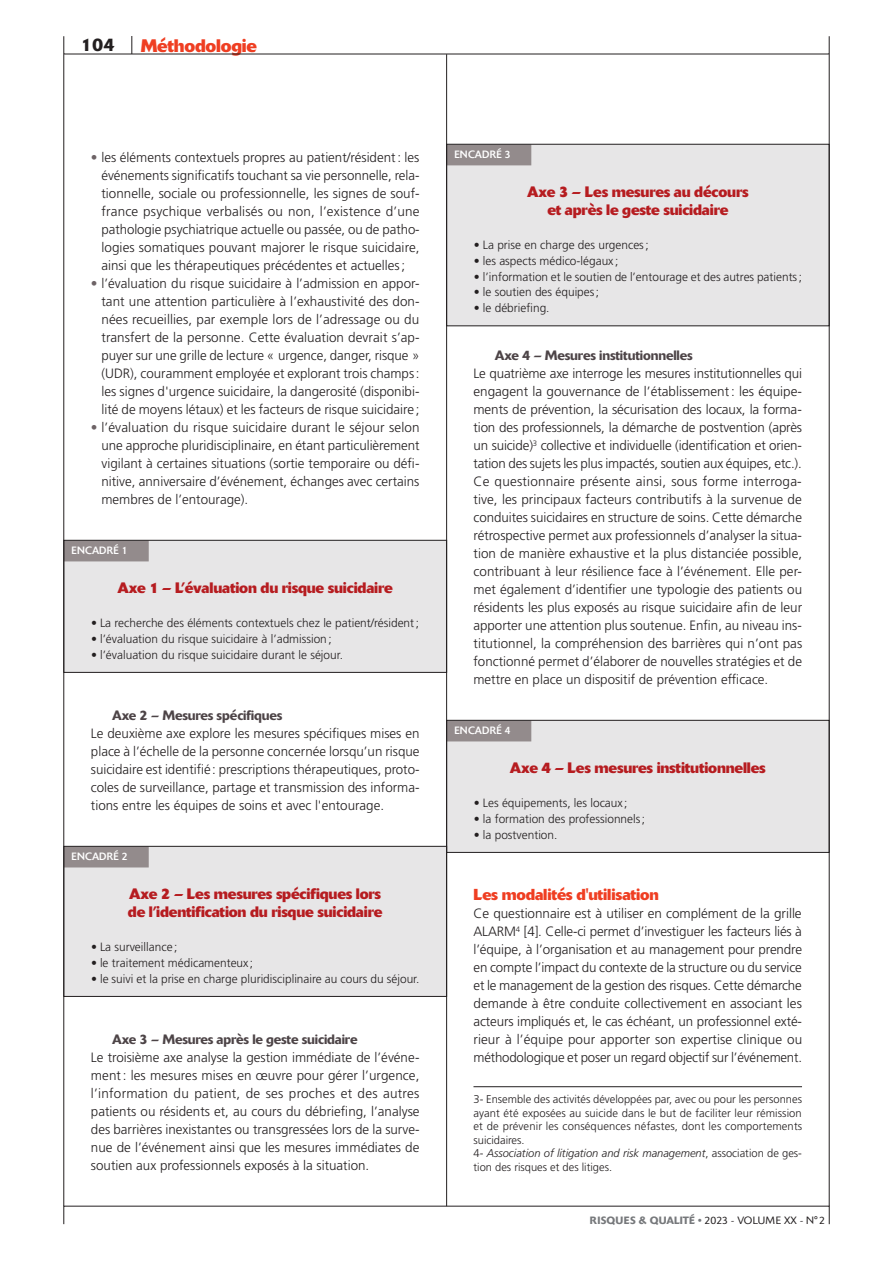
<style>
.page{position:relative;width:893px;height:1263px;background:#fff}
.page>*{position:absolute;margin:0;border:0;box-sizing:border-box;transform-origin:0 0}
.t1{font:700 18px "Delta";letter-spacing:-.01em;color:#ef3e22}
.t2{font:500 18px "Delta";color:#231f20}
.t3{font:700 15.75px "Delta";letter-spacing:-.01em;color:#ef3e22}
.t4{font:700 15px/18px "Delta";letter-spacing:-.01em;color:#b61c20;text-align:center}
.t5{font:300 13.5px/18px "Frutiger LT Std";color:#231f20;text-align:justify}
.t6{font:500 13.5px "Delta";letter-spacing:-.01em;color:#4d4447}
.t7{font:300 12px "Frutiger LT Std";color:#231f20}
.t8{font:300 11.25px/13.5px "Frutiger LT Std";letter-spacing:.005em;color:#231f20}
.t9{font:300 10.5px "Delta";color:#231f20}
.t10{font:10.5px "Delta";letter-spacing:.02em;color:#fff}
.s1{color:#6d6366}
.s2{font-style:italic}
.s3{font-weight:500;color:#76787b}
</style>
<div class="page">
<hr style="left:473px;top:1086px;width:329px;height:1px;background:#231f20">
<div style="left:64px;top:540px;width:382px;height:36px;background:#e7e6e7"></div>
<div style="left:64px;top:540px;width:85px;height:21px;background:#938b8c"></div>
<div style="left:64px;top:576px;width:382px;height:30px;background:#e7e6e7"></div>
<div style="left:64px;top:605px;width:382px;height:36px;background:#e7e6e7"></div>
<div style="left:64px;top:636px;width:382px;height:36px;background:#e7e6e7"></div>
<div style="left:64px;top:540px;width:383px;height:133px;border:1px solid #231f20"></div>
<div style="left:447px;top:720px;width:382px;height:36px;background:#e7e6e7"></div>
<div style="left:447px;top:720px;width:84px;height:21px;background:#938b8c"></div>
<div style="left:447px;top:756px;width:382px;height:30px;background:#e7e6e7"></div>
<div style="left:447px;top:785px;width:382px;height:36px;background:#e7e6e7"></div>
<div style="left:447px;top:816px;width:382px;height:36px;background:#e7e6e7"></div>
<div style="left:446px;top:720px;width:383px;height:133px;border:1px solid #231f20"></div>
<div style="left:447px;top:144px;width:382px;height:36px;background:#e7e6e7"></div>
<div style="left:447px;top:144px;width:84px;height:21px;background:#938b8c"></div>
<div style="left:447px;top:180px;width:382px;height:48px;background:#e7e6e7"></div>
<div style="left:447px;top:227px;width:382px;height:36px;background:#e7e6e7"></div>
<div style="left:447px;top:258px;width:382px;height:36px;background:#e7e6e7"></div>
<div style="left:447px;top:290px;width:382px;height:36px;background:#e7e6e7"></div>
<div style="left:446px;top:144px;width:383px;height:182px;border:1px solid #231f20"></div>
<div style="left:64px;top:846px;width:382px;height:36px;background:#e7e6e7"></div>
<div style="left:64px;top:846px;width:85px;height:21px;background:#938b8c"></div>
<div style="left:64px;top:882px;width:382px;height:48px;background:#e7e6e7"></div>
<div style="left:64px;top:929px;width:382px;height:36px;background:#e7e6e7"></div>
<div style="left:64px;top:960px;width:382px;height:36px;background:#e7e6e7"></div>
<div style="left:64px;top:846px;width:383px;height:151px;border:1px solid #231f20"></div>
<svg style="left:132px;top:36px;width:1px;height:18px"></svg>
<hr style="left:829px;top:54px;width:1px;height:1152px;background:#231f20">
<hr style="left:446px;top:54px;width:1px;height:1152px;background:#231f20">
<hr style="left:64px;top:54px;width:1px;height:1152px;background:#231f20">
<h1 class="t2" style="left:81px;top:33px;width:35px">104</h1>
<h1 class="t1" style="left:141px;top:34px;width:118px">Méthodologie</h1>
<p class="t5" style="left:101px;top:149px;width:320px;text-indent:-11px"><span class="s1">•</span> les éléments contextuels propres au patient/résident: les événements significatifs touchant sa vie personnelle, rela&shy;tionnelle, sociale ou professionnelle, les signes de souf&shy;france psychique verbalisés ou non, l’existence d’une pathologie psychiatrique actuelle ou passée, ou de patho&shy;logies somatiques pouvant majorer le risque suicidaire, ainsi que les thérapeutiques précédentes et actuelles;</p>
<p class="t5" style="left:101px;top:275px;width:320px;text-indent:-10px"><span class="s1">•</span> l’évaluation du risque suicidaire à l’admission en appor&shy;tant une attention particulière à l’exhaustivité des don&shy;nées recueillies, par exemple lors de l’adressage ou du transfert de la personne. Cette évaluation devrait s’ap&shy;puyer sur une grille de lecture « urgence, danger, risque » (UDR), couramment employée et explorant trois champs: les signes d'urgence suicidaire, la dangerosité (disponibi&shy;lité de moyens létaux) et les facteurs de risque suicidaire;</p>
<p class="t5" style="left:101px;top:419px;width:320px;text-indent:-11px"><span class="s1">•</span> l’évaluation du risque suicidaire durant le séjour selon une approche pluridisciplinaire, en étant particulièrement vigilant à certaines situations (sortie temporaire ou défi&shy;nitive, anniversaire d’événement, échanges avec certains membres de l’entourage).</p>
<p class="t10" style="left:72px;top:544px;width:58px">ENCADRÉ 1</p>
<p class="t4" style="left:117px;top:579px;width:277px">Axe 1 – L’évaluation du risque suicidaire</p>
<p class="t7" style="left:91px;top:616px;width:329px">• La recherche des éléments contextuels chez le patient/résident;</p>
<p class="t7" style="left:91px;top:632px;width:242px">• l’évaluation du risque suicidaire à l’admission;</p>
<p class="t7" style="left:91px;top:648px;width:253px">• l’évaluation du risque suicidaire durant le séjour.</p>
<p class="t6" style="left:112px;top:707px;width:172px">Axe 2 – Mesures spécifiques</p>
<p class="t5" style="left:91px;top:725px;width:330px">Le deuxième axe explore les mesures spécifiques mises en place à l’échelle de la personne concernée lorsqu’un risque suicidaire est identifié: prescriptions thérapeutiques, proto&shy;coles de surveillance, partage et transmission des informa&shy;tions entre les équipes de soins et avec l'entourage.</p>
<p class="t10" style="left:72px;top:850px;width:58px">ENCADRÉ 2</p>
<p class="t4" style="left:128px;top:885px;width:256px;text-align:left">Axe 2 – Les mesures spécifiques lors de l’identification du risque suicidaire</p>
<p class="t7" style="left:91px;top:940px;width:88px">• La surveillance;</p>
<p class="t7" style="left:91px;top:956px;width:164px">• le traitement médicamenteux ;</p>
<p class="t7" style="left:91px;top:972px;width:330px">• le suivi et la prise en charge pluridisciplinaire au cours du séjour.</p>
<p class="t6" style="left:112px;top:1031px;width:247px">Axe 3 – Mesures après le geste suicidaire</p>
<p class="t5" style="left:91px;top:1049px;width:330px">Le troisième axe analyse la gestion immédiate de l’événe&shy;ment: les mesures mises en œuvre pour gérer l’urgence, l’information du patient, de ses proches et des autres patients ou résidents et, au cours du débriefing, l’analyse des barrières inexistantes ou transgressées lors de la surve&shy;nue de l’événement ainsi que les mesures immédiates de soutien aux professionnels exposés à la situation.</p>
<p class="t10" style="left:454px;top:148px;width:58px">ENCADRÉ 3</p>
<p class="t4" style="left:527px;top:183px;width:223px">Axe 3 – Les mesures au décours et après le geste suicidaire</p>
<p class="t7" style="left:474px;top:238px;width:176px">• La prise en charge des urgences;</p>
<p class="t7" style="left:474px;top:254px;width:146px">• les aspects médico-légaux ;</p>
<p class="t7" style="left:474px;top:270px;width:330px">• l’information et le soutien de l’entourage et des autres patients;</p>
<p class="t7" style="left:474px;top:285px;width:127px">• le soutien des équipes;</p>
<p class="t7" style="left:474px;top:301px;width:77px">• le débriefing.</p>
<p class="t6" style="left:495px;top:347px;width:199px">Axe 4 – Mesures institutionnelles</p>
<p class="t5" style="left:473px;top:365px;width:330px">Le quatrième axe interroge les mesures institutionnelles qui engagent la gouvernance de l’établissement: les équipe&shy;ments de prévention, la sécurisation des locaux, la forma&shy;tion des professionnels, la démarche de postvention (après un suicide)<sup>3</sup> collective et individuelle (identification et orien&shy;tation des sujets les plus impactés, soutien aux équipes, etc.).<br>Ce questionnaire présente ainsi, sous forme interroga&shy;tive, les principaux facteurs contributifs à la survenue de conduites suicidaires en structure de soins. Cette démarche rétrospective permet aux professionnels d’analyser la situa&shy;tion de manière exhaustive et la plus distanciée possible, contribuant à leur résilience face à l’événement. Elle per&shy;met également d’identifier une typologie des patients ou résidents les plus exposés au risque suicidaire afin de leur apporter une attention plus soutenue. Enfin, au niveau ins&shy;titutionnel, la compréhension des barrières qui n’ont pas fonctionné permet d’élaborer de nouvelles stratégies et de mettre en place un dispositif de prévention efficace.</p>
<p class="t10" style="left:454px;top:724px;width:58px">ENCADRÉ 4</p>
<p class="t4" style="left:510px;top:759px;width:257px">Axe 4 – Les mesures institutionnelles</p>
<p class="t7" style="left:474px;top:796px;width:155px">• Les équipements, les locaux ;</p>
<p class="t7" style="left:474px;top:812px;width:173px">• la formation des professionnels;</p>
<p class="t7" style="left:474px;top:828px;width:85px">• la postvention.</p>
<p class="t3" style="left:473px;top:884px;width:187px">Les modalités d'utilisation</p>
<p class="t5" style="left:473px;top:905px;width:330px">Ce questionnaire est à utiliser en complément de la grille ALARM<sup>4</sup> [4]. Celle-ci permet d’investiguer les facteurs liés à l’équipe, à l’organisation et au management pour prendre en compte l’impact du contexte de la structure ou du service et le management de la gestion des risques. Cette démarche demande à être conduite collectivement en associant les acteurs impliqués et, le cas échéant, un professionnel exté&shy;rieur à l’équipe pour apporter son expertise clinique ou méthodologique et poser un regard objectif sur l’événement.</p>
<p class="t8" style="left:473px;top:1093px;width:330px">3- Ensemble des activités développées par, avec ou pour les personnes ayant été exposées au suicide dans le but de faciliter leur rémission et de prévenir les conséquences néfastes, dont les comportements suicidaires.<br>4- <span class="s2">Association of litigation and risk management</span>, association de ges&shy;tion des risques et des litiges.</p>
<p class="t9" style="left:590px;top:1214px;width:236px"><span class="s3">RISQUES &amp; QUALITÉ •</span> 2023 - VOLUME XX - N°2</p>
</div>
